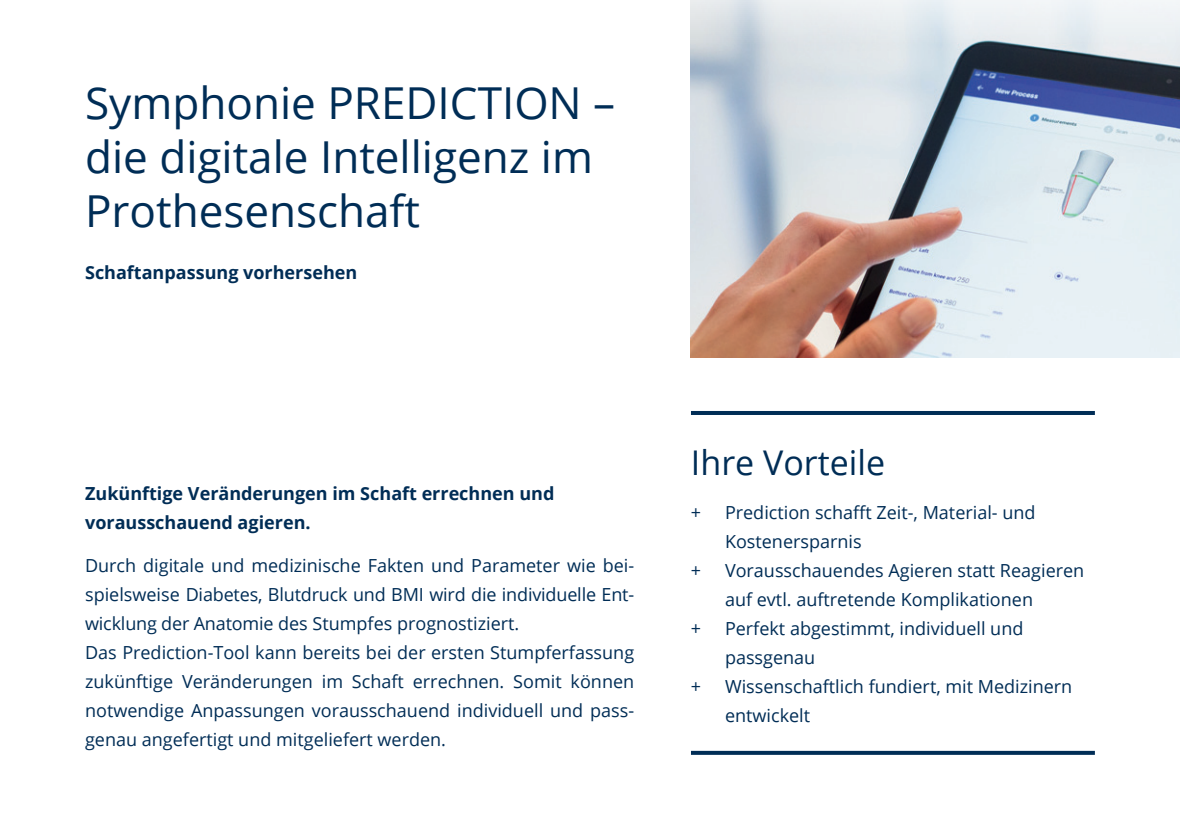
<style>
.page{position:relative;width:1180px;height:840px;background:#fff}
.page>*{position:absolute;margin:0;border:0;box-sizing:border-box;transform-origin:0 0}
.t1{font:44px/54px "Open Sans";color:#002d56}
.t2{font:34px "Open Sans";color:#002d56}
.t3{font:18px/29px "Open Sans";color:#002d56}
.t4{font:700 18px/29px "Open Sans";color:#002d56}
</style>
<div class="page">
<img style="left:691px;top:0;width:488px;height:357px">
<hr style="left:691px;top:411px;width:403px;height:4px;background:#002d56">
<svg style="left:691px;top:750px;width:403px;height:4px;background:#365a7a"></svg>
<h1 class="t1" style="left:85px;top:75px;width:531px">Symphonie PREDICTION – die digitale Intelligenz im<br>Prothesenschaft</h1>
<p class="t4" style="left:85px;top:257px;width:274px">Schaftanpassung vorhersehen</p>
<p class="t4" style="left:85px;top:478px;width:471px">Zukünftige Veränderungen im Schaft errechnen und vorausschauend agieren.</p>
<p class="t3" style="left:85px;top:550px;width:550px">Durch digitale und medizinische Fakten und Parameter wie bei&shy;spielsweise Diabetes, Blutdruck und BMI wird die individuelle Ent&shy;wicklung der Anatomie des Stumpfes prognostiziert.<br>Das Prediction-Tool kann bereits bei der ersten Stumpferfassung zukünftige Veränderungen im Schaft errechnen. Somit können notwendige Anpassungen vorausschauend individuell und pass&shy;genau angefertigt und mitgeliefert werden.</p>
<h2 class="t2" style="left:691px;top:439px;width:196px">Ihre Vorteile</h2>
<p class="t3" style="left:691px;top:497px;width:12px">+</p>
<p class="t3" style="left:725px;top:497px;width:312px">Prediction schafft Zeit-, Material- und<br>Kostenersparnis</p>
<p class="t3" style="left:691px;top:555px;width:12px">+</p>
<p class="t3" style="left:725px;top:555px;width:361px">Vorausschauendes Agieren statt Reagieren auf evtl. auftretende Komplikationen</p>
<p class="t3" style="left:691px;top:613px;width:12px">+</p>
<p class="t3" style="left:725px;top:613px;width:300px">Perfekt abgestimmt, individuell und passgenau</p>
<p class="t3" style="left:691px;top:671px;width:12px">+</p>
<p class="t3" style="left:725px;top:671px;width:349px">Wissenschaftlich fundiert, mit Medizinern entwickelt</p>
</div>
